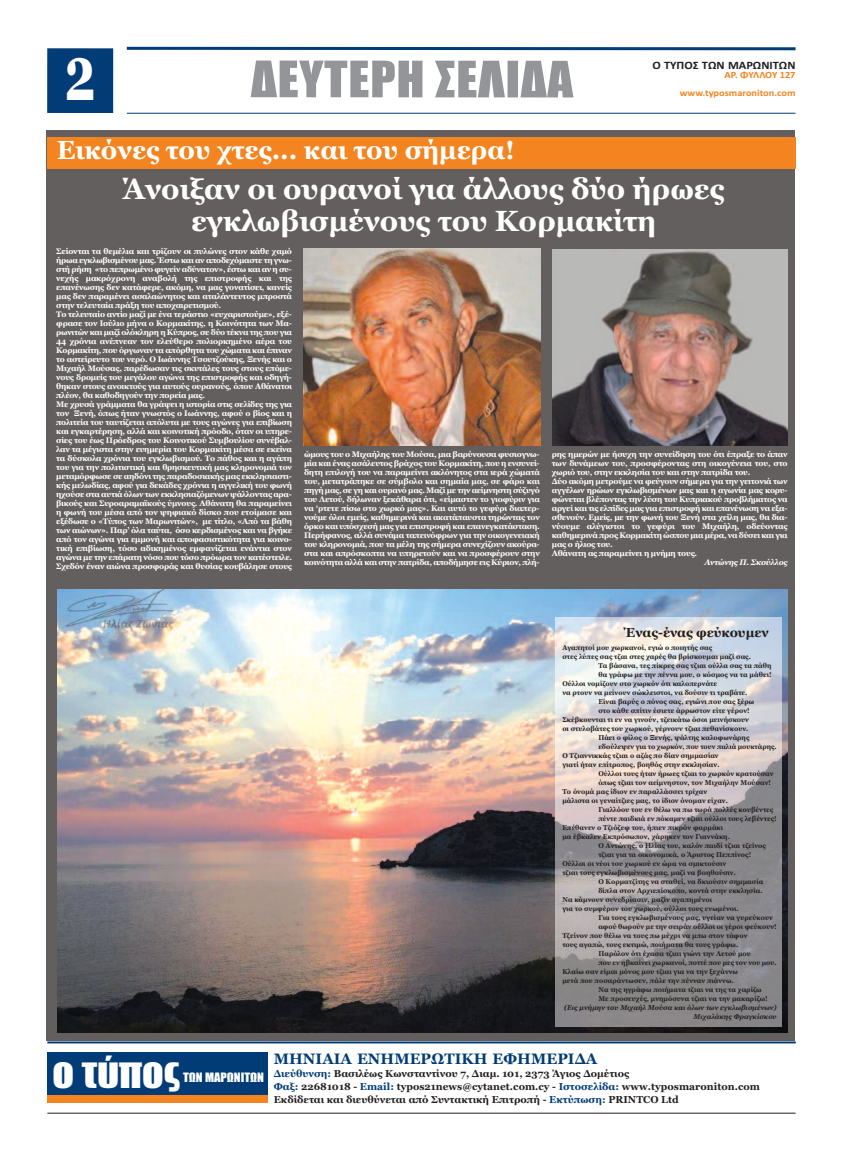
<style>
.page{position:relative;width:842px;height:1160px;background:#fff}
.page>*{position:absolute;margin:0;border:0;box-sizing:border-box;transform-origin:0 0}
.t1{font:700 78px "Georgia";color:#fff;scale:.64 1}
.t2{font:46.4px "Impact";letter-spacing:.015em;color:#939598;scale:1.09 1}
.t3{font:39.4px "Impact";color:#fff;scale:1.07 1}
.t4{font:700 29px/32px "Georgia";color:#fff;text-align:center}
.t5{font:700 26px "Georgia";color:#fff}
.t6{font:700 15px "Georgia";letter-spacing:.005em;color:#023c77}
.t7{font:700 13px "Georgia";color:#231f20}
.t8{font:12px "Impact";color:#fff;scale:1.06 1}
.t9{font:700 11.3px "Calibri";color:#231f20;scale:1.09 1}
.t10{font:700 10px/13px "Georgia";letter-spacing:.005em;color:#231f20}
.t11{font:700 9.5px/17.9px "Calibri";color:#f3841f;text-align:right;scale:1.09 1}
.t12{font:700 8px/9px "Georgia";letter-spacing:-.025em;color:#fff}
.t13{font:italic 700 8px "Georgia";letter-spacing:-.025em;color:#fff}
.t14{font:700 7px "Georgia";letter-spacing:.01em;color:#231f20;scale:.95 1}
.t15{font:italic 700 7px/9px "Georgia";letter-spacing:.01em;color:#231f20;text-align:right;scale:.95 1}
.s1{color:#023c77}
</style>
<div class="page">
<div style="left:47px;top:48px;width:66px;height:65px;background:#023c77"></div>
<svg style="left:126px;top:46px;width:670px;height:5px"></svg>
<hr style="left:127px;top:113px;width:668px;height:1px;background:#023c77">
<hr style="left:47px;top:1112px;width:748px;height:1px;background:#231f20">
<hr style="left:47px;top:1041px;width:749px;height:2px;background:#023c77">
<div style="left:47px;top:1052px;width:220px;height:43px;background:#023c77"></div>
<div style="left:47px;top:1095px;width:220px;height:7px;background:#f3841f"></div>
<div style="left:47px;top:130px;width:748px;height:910px;background:#645f5f"></div>
<div style="left:47px;top:138px;width:748px;height:31px;background:#f3841f"></div>
<img style="left:303px;top:249px;width:238px;height:197px">
<img style="left:552px;top:249px;width:235px;height:197px">
<img style="left:57px;top:589px;width:731px;height:443px">
<img style="left:556px;top:617px;width:225px;height:409px">
<h1 class="t1" style="left:65px;top:28px;width:50px">2</h1>
<h2 class="t2" style="left:251px;top:54px;width:297px">ΔΕΥΤΕΡΗ ΣΕΛΙΔΑ</h2>
<h3 class="t9" style="left:652px;top:59px;width:133px">Ο ΤΥΠΟΣ ΤΩΝ ΜΑΡΩΝΙΤΩΝ</h3>
<p class="t11" style="left:680px;top:66px;width:108px">ΑΡ. ΦΥΛΛΟΥ 127 www.typosmaroniton.com</p>
<h3 class="t5" style="left:57px;top:135px;width:459px">Εικόνες του χτες... και του σήμερα!</h3>
<h3 class="t4" style="left:123px;top:173px;width:603px">Άνοιξαν οι ουρανοί για άλλους δύο ήρωες εγκλωβισμένους του Κορμακίτη</h3>
<p class="t12" style="left:56px;top:246px;width:237px">Σείονται τα θεμέλια και τρίζουν οι πυλώνες στον κάθε χαμό ήρωα εγκλωβισμένου μας. Έστω και αν αποδεχόμαστε τη γνω&shy;στή ρήση «το πεπρωμένο φυγείν αδύνατον», έστω και αν η συ&shy;νεχής μακρόχρονη αναβολή της επιστροφής και της επανένωσης δεν κατάφερε, ακόμη, να μας γονατίσει, κανείς μας δεν παραμένει ασαλαώνητος και αταλάντευτος μπροστά στην τελευταία πράξη του αποχαιρετισμού.<br>Το τελευταίο αντίο μαζί με ένα τεράστιο «ευχαριστούμε», εξέ&shy;φρασε τον Ιούλιο μήνα ο Κορμακίτης, η Κοινότητα των Μα&shy;ρωνιτών και μαζί ολόκληρη η Κύπρος, σε δύο τέκνα της που για 44 χρόνια ανέπνεαν τον ελεύθερο πολιορκημένο αέρα του Κορμακίτη, που όργωναν τα απόρθητα του χώματα και έπιναν το αστείρευτο του νερό. Ο Ιωάννης Τσουτζούκης, Ξενής και ο Μιχαήλ Μούσας, παρέδωσαν τις σκυτάλες τους στους επόμε&shy;νους δρομείς του μεγάλου αγώνα της επιστροφής και οδηγή&shy;θηκαν στους ανοικτούς για αυτούς ουρανούς, όπου Αθάνατοι πλέον, θα καθοδηγούν την πορεία μας.<br>Με χρυσά γράμματα θα γράψει η ιστορία στις σελίδες της για τον Ξενή, όπως ήταν γνωστός ο Ιωάννης, αφού ο βίος και η πολιτεία του ταυτίζεται απόλυτα με τους αγώνες για επιβίωση και εγκαρτέρηση, αλλά και κοινοτική πρόοδο, όταν οι υπηρε&shy;σίες του έως Πρόεδρος του Κοινοτικού Συμβουλίου συνέβαλ&shy;λαν τα μέγιστα στην ευημερία του Κορμακίτη μέσα σε εκείνα τα δύσκολα χρόνια του εγκλωβισμού. Το πάθος και η αγάπη του για την πολιτιστική και θρησκευτική μας κληρονομιά τον μεταμόρφωσε σε αηδόνι της παραδοσιακής μας εκκλησιαστι&shy;κής μελωδίας, αφού για δεκάδες χρόνια η αγγελική του φωνή ηχούσε στα αυτιά όλων των εκκλησιαζόμενων ψάλλοντας αρα&shy;βικούς και Συροαραμαϊκούς ύμνους. Αθάνατη θα παραμείνει η φωνή του μέσα από τον ψηφιακό δίσκο που ετοίμασε και εξέδωσε ο «Τύπος των Μαρωνιτών», με τίτλο, «Από τα βάθη των αιώνων». Παρ’ όλα ταύτα, όσο κερδισμένος και να βγήκε από τον αγώνα για εμμονή και αποφασιστικότητα για κοινο&shy;τική επιβίωση, τόσο αδικημένος εμφανίζεται ενάντια στον αγώνα με την επάρατη νόσο που τόσο πρόωρα τον κατέστειλε.<br>Σχεδόν έναν αιώνα προσφοράς και θυσίας κουβάλησε στους</p>
<p class="t12" style="left:304px;top:449px;width:237px;text-align:justify">ώμους του ο Μιχαήλης του Μούσα, μια βαρύνουσα φυσιογνω&shy;μία και ένας ασάλευτος βράχος του Κορμακίτη, που η ενσυνεί&shy;δητη επιλογή του να παραμείνει ακλόνητος στα ιερά χώματά του, μετατράπηκε σε σύμβολο και σημαία μας, σε φάρο και πηγή μας, σε γη και ουρανό μας. Μαζί με την αείμνηστη σύζυγό του Λετού, δήλωναν ξεκάθαρα ότι, «είμαστεν το γιοφύριν για να ‘ρτετε πίσω στο χωρκό μας». Και αυτό το γεφύρι διαπερ&shy;νούμε όλοι εμείς, καθημερινά και ακατάπαυστα τηρώντας τον όρκο και υπόσχεσή μας για επιστροφή και επανεγκατάσταση.<br>Περήφανος, αλλά συνάμα ταπεινόφρων για την οικογενειακή του κληρονομιά, που τα μέλη της σήμερα συνεχίζουν ακούρα&shy;στα και απρόσκοπτα να υπηρετούν και να προσφέρουν στην κοινότητα αλλά και στην πατρίδα, αποδήμησε εις Κύριον, πλή-</p>
<p class="t12" style="left:552px;top:449px;width:237px">ρης ημερών με ήσυχη την συνείδηση του ότι έπραξε το άπαν των δυνάμεων του, προσφέροντας στη οικογένεια του, στο χωριό του, στην εκκλησία του και στην πατρίδα του.<br>Δύο ακόμη μετρούμε να φεύγουν σήμερα για την γειτονιά των αγγέλων ηρώων εγκλωβισμένων μας και η αγωνία μας κορυ&shy;φώνεται βλέποντας την λύση του Κυπριακού προβλήματος να αργεί και τις ελπίδες μας για επιστροφή και επανένωση να εξα&shy;σθενούν. Εμείς, με την φωνή του Ξενή στα χείλη μας, θα δια&shy;νύουμε αλύγιστοι το γεφύρι του Μιχαήλη, οδεύοντας καθημερινά προς Κορμακίτη ώσπου μια μέρα, να δύσει και για μας ο ήλιος του.<br>Αθάνατη ας παραμείνει η μνήμη τους.</p>
<p class="t13" style="left:704px;top:557px;width:85px">Αντώνης Π. Σκούλλος</p>
<h3 class="t7" style="left:624px;top:624px;width:146px">Ένας-ένας φεύκουμεν</h3>
<p class="t14" style="left:562px;top:643px;width:159px">Αγαπητοί μου χωρκανοί, εγιώ ο ποιητής σας</p>
<p class="t14" style="left:562px;top:652px;width:200px">στες λύπες σας τζαι στες χαρές θα βρίσκουμαι μαζί σας.</p>
<p class="t14" style="left:598px;top:661px;width:184px">Τα βάσανα, τες πίκρες σας τζιαι ούλλα σας τα πάθη</p>
<p class="t14" style="left:598px;top:670px;width:184px">θα γράφω με την πέννα μου, ο κόσμος να τα μάθει!</p>
<p class="t14" style="left:562px;top:679px;width:164px">Ούλλοι νομίζουν στο χωρκόν ότι καλοπερνάτε</p>
<p class="t14" style="left:562px;top:688px;width:196px">να ρτουν να μείνουν σώκλειστοι, να δούσιν τι τραβάτε.</p>
<p class="t14" style="left:598px;top:697px;width:166px">Είναι βαρύς ο πόνος σας, εγιώνι που σας ξέρω</p>
<p class="t14" style="left:598px;top:706px;width:161px">στο κάθε σπίτιν έσιετε άρρωστον είτε γέρον!</p>
<p class="t14" style="left:562px;top:715px;width:198px">Σκέβκουνται τι εν να γινούν, τζεικάτω όσοι μεινήσκουν</p>
<p class="t14" style="left:562px;top:724px;width:197px">οι στυλοβάτες του χωρκού, γέρνουν τζιαι πεθανίσκουν.</p>
<p class="t14" style="left:598px;top:733px;width:161px">Πάει ο φίλος ο Ξενής, ψάλτης καλοφωνάρης</p>
<p class="t14" style="left:598px;top:742px;width:189px">εδούλεψεν για το χωρκόν, που τουν παλιά μουκτάρης.</p>
<p class="t14" style="left:562px;top:751px;width:166px">Ο Τζιαννικκάς τζιαι ο αζάς πο δίαν σημμασίαν</p>
<p class="t14" style="left:562px;top:760px;width:167px">γιατί ήταν επίτροπος, βοηθός στην εκκλησίαν.</p>
<p class="t14" style="left:598px;top:769px;width:186px">Ούλλοι τους ήταν ήρωες τζιαι το χωρκόν κρατούσαν</p>
<p class="t14" style="left:598px;top:778px;width:183px">όπως τζιαι τον αείμνηστον, τον Μιχαήλην Μούσαν!</p>
<p class="t14" style="left:562px;top:787px;width:154px">Το όνομά μας ίδιον εν παραλλάσσει τρίχαν</p>
<p class="t14" style="left:562px;top:796px;width:176px">μάλιστα οι γεναίτζιες μας, το ίδιον όνομαν είχαν.</p>
<p class="t14" style="left:598px;top:805px;width:186px">Γιαλλόου του εν θέλω να πω τωρά πολλές κουβέντες</p>
<p class="t14" style="left:598px;top:814px;width:189px">πέντε παιδκιά εν πόκαμεν τζιαι ούλλοι τους λεβέντες!</p>
<p class="t14" style="left:562px;top:823px;width:171px">Επέθανεν ο Τζιόζεφ του, ήπιεν πικρόν φαρμάκι</p>
<p class="t14" style="left:562px;top:832px;width:178px">μα έβκαλεν Εκπρόσωπον, χάρηκεν τον Γιαννάκη.</p>
<p class="t14" style="left:598px;top:841px;width:178px">Ο Αντώνης, ο Ηλίας του, καλόν παιδί τζιαι τζείνος</p>
<p class="t14" style="left:598px;top:850px;width:162px">τζιαι για τα οικονομικά, ο Άριστος Πεππίνος!</p>
<p class="t14" style="left:562px;top:859px;width:174px">Ούλλοι οι νέοι του χωρκού εν ώρα να σμικτούσιν</p>
<p class="t14" style="left:562px;top:868px;width:184px">τζιαι τους εγκλωβισμένους μας, μαζί να βοηθούσιν.</p>
<p class="t14" style="left:598px;top:877px;width:175px">Ο Κορματζίτης να σταθεί, να δκιούσιν σημμασία</p>
<p class="t14" style="left:598px;top:886px;width:174px">δίπλα στον Αρχιεπίσκοπο, κοντά στην εκκλησία.</p>
<p class="t14" style="left:562px;top:895px;width:159px">Να κάμνουν συνεδρίασιν, μαζίν αγαπημένοι</p>
<p class="t14" style="left:562px;top:904px;width:187px">για το συμφέρον του χωρκού, ούλλοι τους ενωμένοι.</p>
<p class="t14" style="left:598px;top:913px;width:185px">Για τους εγκλωβισμένους μας, υγείαν να γυρεύκουν</p>
<p class="t14" style="left:598px;top:922px;width:189px">αφού θωρούν με την σειράν ούλλοι οι γέροι φεύκουν!</p>
<p class="t14" style="left:562px;top:931px;width:196px">Τζείνον που θέλω να τους πω μέχρι να μπω στον τάφον</p>
<p class="t14" style="left:562px;top:940px;width:187px">τους αγαπώ, τους εκτιμώ, ποιήματα θα τους γράφω.</p>
<p class="t14" style="left:598px;top:949px;width:162px">Παρόλον ότι έχασα τζιαι γιώνι την Λετού μου</p>
<p class="t14" style="left:598px;top:958px;width:189px">που εν ηβκαίνει χωρκανοί, ποττέ που μες τον νου μου.</p>
<p class="t14" style="left:562px;top:967px;width:186px">Κλαίω σαν είμαι μόνος μου τζιαι για να την ξεχάννω</p>
<p class="t14" style="left:562px;top:976px;width:182px">μετά που ποσαράντωσεν, πάλε την πένναν πιάννω.</p>
<p class="t14" style="left:598px;top:985px;width:173px">Να της ηγράφω ποιήματα τζιαι να της τα χαρίζω</p>
<p class="t14" style="left:598px;top:994px;width:180px">Με προσευχές, μνημόσυνα τζιαι να την μακαρίζω!</p>
<p class="t15" style="left:564px;top:1003px;width:225px">(Εις μνήμην του Μιχαήλ Μούσα και όλων των εγκλωβισμένων)<br>Μιχαλάκης Φραγκίσκου</p>
<h3 class="t3" style="left:53px;top:1051px;width:121px">ο τύπος</h3>
<h3 class="t8" style="left:183px;top:1070px;width:78px">ΤΩΝ ΜΑΡΩΝΙΤΩΝ</h3>
<h3 class="t6" style="left:274px;top:1049px;width:325px">ΜΗΝΙΑΙΑ ΕΝΗΜΕΡΩΤΙΚΗ ΕΦΗΜΕΡΙΔΑ</h3>
<p class="t10" style="left:274px;top:1066px;width:488px"><span class="s1">Διεύθυνση:</span> Βασιλέως Κωνσταντίνου 7, Διαμ. 101, 2373 Άγιος Δομέτιος<br><span class="s1">Φαξ:</span> 22681018 - <span class="s1">Email:</span> typos21news@cytanet.com.cy - <span class="s1">Ιστοσελίδα:</span> www.typosmaroniton.com<br>Εκδίδεται και διευθύνεται από Συντακτική Επιτροπή - <span class="s1">Εκτύπωση:</span> PRINTCO Ltd</p>
</div>
